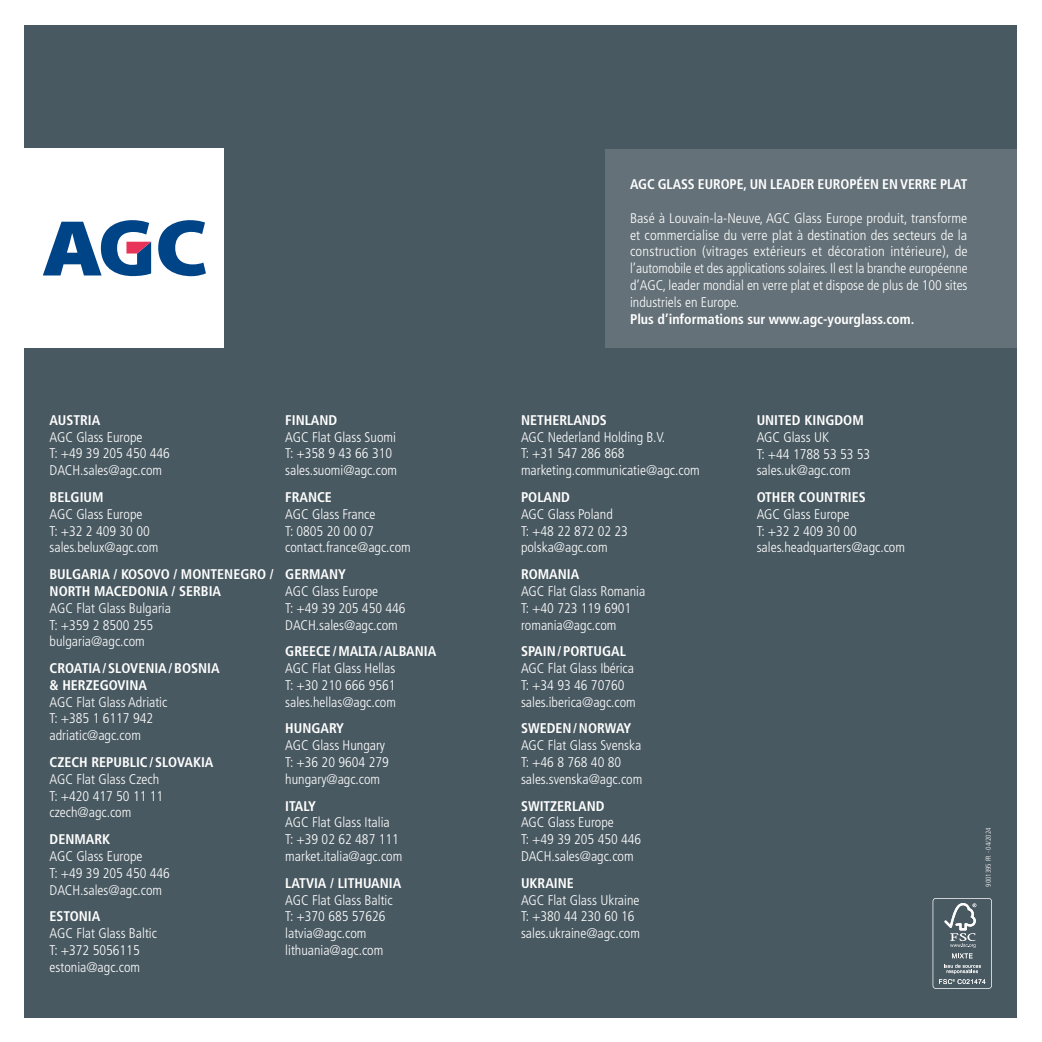
<style>
.page{position:relative;width:1042px;height:1042px;background:#fff}
.page>*{position:absolute;margin:0;border:0;box-sizing:border-box;transform-origin:0 0}
.t1{font:300 condensed 14px/16.8px "Frutiger LT Std";color:#fff}
.t2{font:700 condensed 14px/16.8px "Frutiger LT Std";color:#fff}
.t3{font:300 condensed 7px "Frutiger LT Std";color:#fff}
</style>
<div class="page">
<div style="left:25px;top:25px;width:992px;height:992px;background:#495961"></div>
<div style="left:25px;top:149px;width:199px;height:199px;background:#fff"></div>
<svg style="left:158px;top:220px;width:48px;height:56px"></svg>
<svg style="left:43px;top:220px;width:108px;height:56px"></svg>
<div style="left:605px;top:149px;width:412px;height:198px;background:#647178"></div>
<svg style="left:932px;top:898px;width:60px;height:91px"></svg>
<p class="t2" style="left:50px;top:411px;width:52px">AUSTRIA</p>
<p class="t1" style="left:50px;top:428px;width:122px">AGC Glass Europe<br>T: +49 39 205 450 446<br>DACH.sales@agc.com</p>
<p class="t2" style="left:50px;top:489px;width:55px">BELGIUM</p>
<p class="t1" style="left:50px;top:506px;width:110px">AGC Glass Europe<br>T: +32 2 409 30 00 sales.belux@agc.com</p>
<p class="t2" style="left:50px;top:566px;width:226px">BULGARIA / KOSOVO / MONTENEGRO /<br>NORTH MACEDONIA / SERBIA</p>
<p class="t1" style="left:50px;top:600px;width:123px">AGC Flat Glass Bulgaria<br>T: +359 2 8500 255 bulgaria@agc.com</p>
<p class="t2" style="left:50px;top:660px;width:172px">CROATIA/SLOVENIA/BOSNIA &amp; HERZEGOVINA</p>
<p class="t1" style="left:50px;top:693px;width:119px">AGC Flat Glass Adriatic<br>T: +385 1 6117 942 adriatic@agc.com</p>
<p class="t2" style="left:50px;top:754px;width:165px">CZECH REPUBLIC/SLOVAKIA</p>
<p class="t1" style="left:50px;top:771px;width:115px">AGC Flat Glass Czech<br>T: +420 417 50 11 11 czech@agc.com</p>
<p class="t2" style="left:50px;top:831px;width:62px">DENMARK</p>
<p class="t1" style="left:50px;top:848px;width:122px">AGC Glass Europe<br>T: +49 39 205 450 446<br>DACH.sales@agc.com</p>
<p class="t2" style="left:50px;top:908px;width:52px">ESTONIA</p>
<p class="t1" style="left:50px;top:925px;width:109px">AGC Flat Glass Baltic<br>T: +372 5056115 estonia@agc.com</p>
<p class="t2" style="left:285px;top:412px;width:54px">FINLAND</p>
<p class="t1" style="left:285px;top:429px;width:113px">AGC Flat Glass Suomi<br>T: +358 9 43 66 310 sales.suomi@agc.com</p>
<p class="t2" style="left:285px;top:489px;width:48px">FRANCE</p>
<p class="t1" style="left:285px;top:506px;width:127px">AGC Glass France<br>T: 0805 20 00 07 contact.france@agc.com</p>
<p class="t2" style="left:285px;top:566px;width:62px">GERMANY</p>
<p class="t1" style="left:285px;top:583px;width:122px">AGC Glass Europe<br>T: +49 39 205 450 446<br>DACH.sales@agc.com</p>
<p class="t2" style="left:285px;top:643px;width:152px">GREECE /MALTA/ALBANIA</p>
<p class="t1" style="left:285px;top:660px;width:112px;text-align:justify">AGC Flat Glass Hellas T: +30 210 666 9561 sales.hellas@agc.com</p>
<p class="t2" style="left:285px;top:720px;width:60px">HUNGARY</p>
<p class="t1" style="left:285px;top:737px;width:105px">AGC Glass Hungary<br>T: +36 20 9604 279 hungary@agc.com</p>
<p class="t2" style="left:285px;top:797px;width:32px">ITALY</p>
<p class="t1" style="left:285px;top:814px;width:118px">AGC Flat Glass Italia<br>T: +39 02 62 487 111 market.italia@agc.com</p>
<p class="t2" style="left:285px;top:874px;width:118px">LATVIA / LITHUANIA</p>
<p class="t1" style="left:285px;top:891px;width:109px">AGC Flat Glass Baltic<br>T: +370 685 57626 latvia@agc.com lithuania@agc.com</p>
<p class="t2" style="left:630px;top:176px;width:339px">AGC GLASS EUROPE, UN LEADER EUROPÉEN EN VERRE PLAT</p>
<p class="t1" style="left:630px;top:210px;width:339px;text-align:justify">Basé à Louvain-la-Neuve, AGC Glass Europe produit, transforme et commercialise du verre plat à destination des secteurs de la construction (vitrages extérieurs et décoration intérieure), de l’automobile et des applications solaires. Il est la branche européenne d’AGC, leader mondial en verre plat et dispose de plus de 100 sites industriels en Europe.</p>
<p class="t2" style="left:630px;top:310px;width:286px">Plus d’informations sur www.agc-yourglass.com.</p>
<p class="t2" style="left:521px;top:412px;width:87px">NETHERLANDS</p>
<p class="t1" style="left:521px;top:429px;width:180px">AGC Nederland Holding B.V.<br>T: +31 547 286 868 marketing.communicatie@agc.com</p>
<p class="t2" style="left:521px;top:489px;width:50px">POLAND</p>
<p class="t1" style="left:521px;top:506px;width:108px">AGC Glass Poland<br>T: +48 22 872 02 23 polska@agc.com</p>
<p class="t2" style="left:521px;top:566px;width:60px">ROMANIA</p>
<p class="t1" style="left:521px;top:583px;width:126px">AGC Flat Glass Romania<br>T: +40 723 119 6901 romania@agc.com</p>
<p class="t2" style="left:521px;top:643px;width:107px">SPAIN/PORTUGAL</p>
<p class="t1" style="left:521px;top:660px;width:116px">AGC Flat Glass Ibérica<br>T: +34 93 46 70760 sales.iberica@agc.com</p>
<p class="t2" style="left:521px;top:720px;width:112px">SWEDEN/NORWAY</p>
<p class="t1" style="left:521px;top:737px;width:123px">AGC Flat Glass Svenska<br>T: +46 8 768 40 80 sales.svenska@agc.com</p>
<p class="t2" style="left:521px;top:797px;width:85px">SWITZERLAND</p>
<p class="t1" style="left:521px;top:814px;width:122px">AGC Glass Europe<br>T: +49 39 205 450 446<br>DACH.sales@agc.com</p>
<p class="t2" style="left:521px;top:874px;width:54px">UKRAINE</p>
<p class="t1" style="left:521px;top:891px;width:121px">AGC Flat Glass Ukraine<br>T: +380 44 230 60 16 sales.ukraine@agc.com</p>
<p class="t2" style="left:757px;top:412px;width:109px">UNITED KINGDOM</p>
<p class="t1" style="left:757px;top:429px;width:115px">AGC Glass UK<br>T: +44 1788 53 53 53 sales.uk@agc.com</p>
<p class="t2" style="left:757px;top:489px;width:111px">OTHER COUNTRIES</p>
<p class="t1" style="left:757px;top:506px;width:150px">AGC Glass Europe<br>T: +32 2 409 30 00 sales.headquarters@agc.com</p>
<p class="t3" style="left:984px;top:886px;width:60px;rotate:-90deg">9001395 FR - 04/2024</p>
</div>
